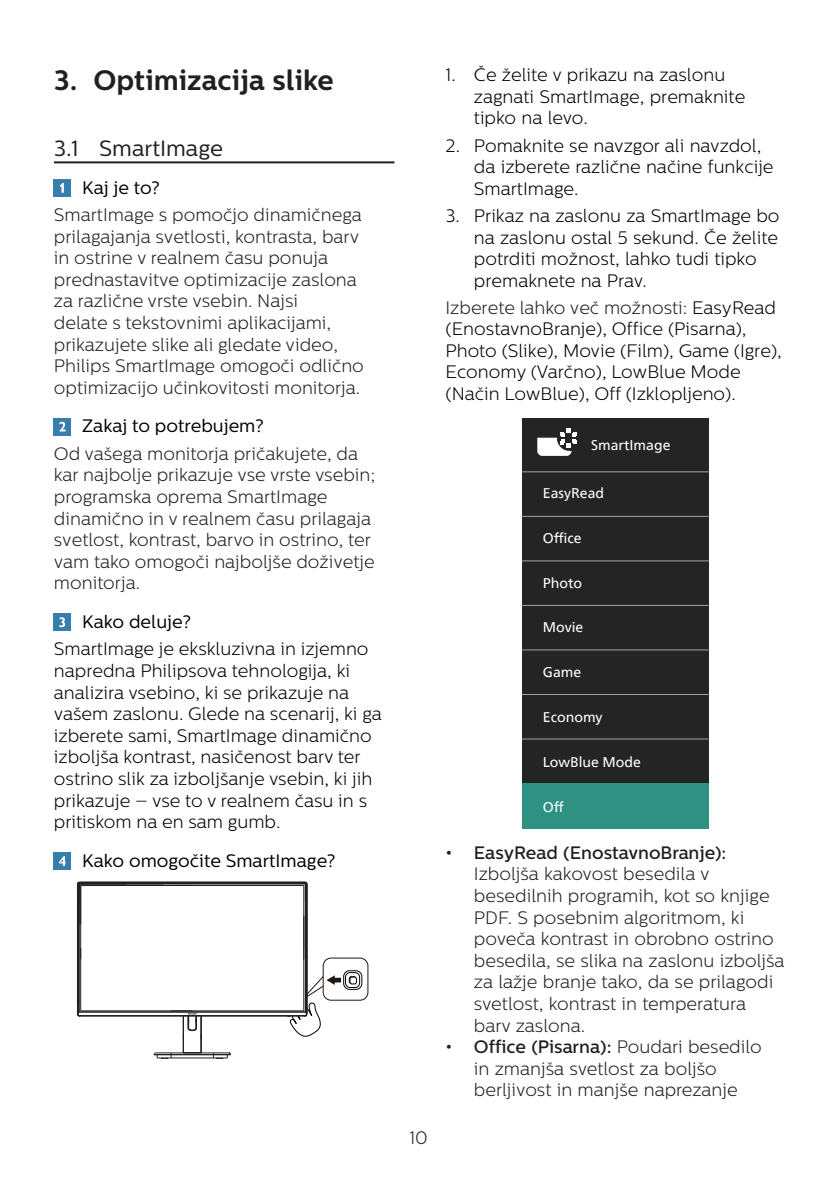
<style>
.page{position:relative;width:840px;height:1191px;background:#fff}
.page>*{position:absolute;margin:0;border:0;box-sizing:border-box;transform-origin:0 0}
.t1{font:700 28px "Centrale Sans";color:#231f20}
.t2{font:22px "Centrale Sans";color:#231f20}
.chapter-paragraph{font:300 18px/21.6px "Centrale Sans";color:#231f20}
.chapter-paragraph-2{font:300 18px/21.6px "Centrale Sans";color:#000}
.Heading_4{font:18px "Centrale Sans";color:#000}
.t3{font:14px "Neue Frutiger World";color:#fff}
.s1{color:#231f20}
.s2{font-weight:500}
</style>
<div class="page">
<hr style="left:54px;top:161px;width:340px;height:2px;background:#231f20">
<div style="left:54px;top:179px;width:17px;height:17px;background:#377eac"></div>
<svg style="left:60px;top:183px;width:4px;height:10px"></svg>
<div style="left:54px;top:418px;width:17px;height:17px;background:#377eac"></div>
<svg style="left:59px;top:422px;width:7px;height:9px"></svg>
<div style="left:54px;top:613px;width:17px;height:17px;background:#377eac"></div>
<svg style="left:59px;top:617px;width:6px;height:10px"></svg>
<div style="left:54px;top:852px;width:17px;height:17px;background:#377eac"></div>
<svg style="left:59px;top:856px;width:7px;height:9px"></svg>
<div style="left:322px;top:957px;width:46px;height:43px;border:1px solid #221612;border-radius:8px"></div>
<div style="left:343px;top:970px;width:19px;height:19px;border:1px solid #070304;border-radius:6px"></div>
<div style="left:345px;top:972px;width:14px;height:15px;border:1px solid #070304;border-radius:5px"></div>
<hr style="left:79px;top:1015px;width:226px;height:1px;background:#231f20">
<hr style="left:81px;top:1010px;width:222px;height:1px;background:#231f20">
<hr style="left:78px;top:884px;width:1px;height:128px;background:#231f20">
<hr style="left:79px;top:884px;width:1px;height:128px;background:#231f20">
<hr style="left:80px;top:885px;width:1px;height:125px;background:#231f20">
<hr style="left:81px;top:885px;width:222px;height:1px;background:#231f20">
<hr style="left:79px;top:883px;width:226px;height:1px;background:#231f20">
<hr style="left:79px;top:882px;width:226px;height:1px;background:#231f20">
<hr style="left:303px;top:885px;width:1px;height:125px;background:#231f20">
<hr style="left:305px;top:884px;width:1px;height:127px;background:#231f20">
<hr style="left:306px;top:884px;width:1px;height:130px;background:#231f20">
<hr style="left:77px;top:884px;width:1px;height:129px;background:#231f20">
<svg style="left:77px;top:1000px;width:4px;height:16px"></svg>
<svg style="left:304px;top:881px;width:3px;height:20px"></svg>
<svg style="left:77px;top:881px;width:4px;height:43px"></svg>
<hr style="left:79px;top:883px;width:47px;height:1px;background:#231f20">
<svg style="left:287px;top:974px;width:82px;height:63px"></svg>
<svg style="left:171px;top:1010px;width:31px;height:29px"></svg>
<hr style="left:78px;top:1011px;width:228px;height:1px;background:#231f20">
<hr style="left:183px;top:1016px;width:1px;height:37px;background:#231f20">
<hr style="left:201px;top:1016px;width:1px;height:37px;background:#231f20">
<hr style="left:171px;top:1057px;width:56px;height:1px;background:#231f20">
<hr style="left:154px;top:1054px;width:59px;height:1px;background:#231f20">
<hr style="left:156px;top:1052px;width:72px;height:1px;background:#231f20">
<svg style="left:154px;top:1052px;width:18px;height:7px"></svg>
<svg style="left:213px;top:1052px;width:18px;height:7px"></svg>
<div style="left:521px;top:417px;width:187px;height:411px;background:#232423"></div>
<hr style="left:521px;top:471px;width:187px;height:1px;background:#a2a2a4">
<hr style="left:521px;top:516px;width:187px;height:1px;background:#a2a2a4">
<hr style="left:521px;top:560px;width:187px;height:1px;background:#a2a2a4">
<hr style="left:521px;top:605px;width:187px;height:1px;background:#a2a2a4">
<hr style="left:521px;top:649px;width:187px;height:1px;background:#a2a2a4">
<hr style="left:521px;top:738px;width:187px;height:1px;background:#a2a2a4">
<hr style="left:521px;top:694px;width:187px;height:1px;background:#a2a2a4">
<div style="left:521px;top:783px;width:187px;height:45px;background:#2f9182"></div>
<svg style="left:537px;top:428px;width:40px;height:28px"></svg>
<p class="t1" style="left:54px;top:63px;width:281px">3. Optimizacija slike</p>
<p class="t2" style="left:54px;top:135px;width:171px">3.1 SmartImage</p>
<p class="Heading_4" style="left:82px;top:177px;width:79px">Kaj je to?</p>
<p class="chapter-paragraph" style="left:54px;top:204px;width:311px">SmartImage s pomočjo dinamičnega prilagajanja svetlosti, kontrasta, barv in ostrine v realnem času ponuja prednastavitve optimizacije zaslona za različne vrste vsebin. Najsi<br>delate s tekstovnimi aplikacijami, prikazujete slike ali gledate video, Philips SmartImage omogoči odlično optimizacijo učinkovitosti monitorja.</p>
<p class="Heading_4" style="left:82px;top:416px;width:183px">Zakaj to potrebujem?</p>
<p class="chapter-paragraph" style="left:54px;top:443px;width:323px">Od vašega monitorja pričakujete, da kar najbolje prikazuje vse vrste vsebin; programska oprema SmartImage dinamično in v realnem času prilagaja svetlost, kontrast, barvo in ostrino, ter vam tako omogoči najboljše doživetje monitorja.</p>
<p class="Heading_4" style="left:82px;top:611px;width:110px">Kako deluje?</p>
<p class="chapter-paragraph-2" style="left:54px;top:638px;width:329px">SmartImage je ekskluzivna in izjemno napredna Philipsova tehnologija, ki analizira vsebino, ki se prikazuje na vašem zaslonu. Glede na scenarij, ki ga izberete sami, SmartImage dinamično izboljša kontrast, nasičenost barv ter ostrino slik za izboljšanje vsebin, ki jih prikazuje – vse to v realnem času in s pritiskom na en sam gumb.</p>
<p class="Heading_4" style="left:82px;top:850px;width:255px">Kako omogočite SmartImage?</p>
<p class="chapter-paragraph" style="left:409px;top:1127px;width:20px">10</p>
<p class="chapter-paragraph-2" style="left:473px;top:64px;width:273px;text-indent:-28px">1. Če želite v prikazu na zaslonu zagnati SmartImage, premaknite tipko na levo.</p>
<p class="chapter-paragraph-2" style="left:473px;top:135px;width:301px;text-indent:-28px">2. Pomaknite se navzgor ali navzdol, da izberete različne načine funkcije<br>SmartImage.</p>
<p class="chapter-paragraph-2" style="left:473px;top:205px;width:307px;text-indent:-28px">3. Prikaz na zaslonu za SmartImage bo na zaslonu ostal 5 sekund. Če želite potrditi možnost, lahko tudi tipko premaknete na Prav.</p>
<p class="chapter-paragraph-2" style="left:445px;top:296px;width:337px"><span class="s1">Izberete lahko več možnosti:</span> EasyRead (EnostavnoBranje), Office (Pisarna), Photo (Slike), Movie (Film), Game (Igre), Economy (Varčno), LowBlue Mode (Način LowBlue), Off (Izklopljeno).</p>
<p class="t3" style="left:591px;top:434px;width:81px">SmartImage</p>
<p class="t3" style="left:542px;top:482px;width:63px">EasyRead</p>
<p class="t3" style="left:542px;top:526px;width:40px">Office</p>
<p class="t3" style="left:542px;top:571px;width:41px">Photo</p>
<p class="t3" style="left:542px;top:616px;width:42px">Movie</p>
<p class="t3" style="left:542px;top:661px;width:40px">Game</p>
<p class="t3" style="left:542px;top:706px;width:61px">Economy</p>
<p class="t3" style="left:542px;top:751px;width:99px">LowBlue Mode</p>
<p class="t3" style="left:542px;top:796px;width:23px">Off</p>
<p class="chapter-paragraph" style="left:473px;top:841px;width:312px;text-indent:-28px"><span class="s2">• EasyRead (EnostavnoBranje):<br></span>Izboljša kakovost besedila v besedilnih programih, kot so knjige<br>PDF. S posebnim algoritmom, ki poveča kontrast in obrobno ostrino besedila, se slika na zaslonu izboljša za lažje branje tako, da se prilagodi svetlost, kontrast in temperatura barv zaslona.</p>
<p class="chapter-paragraph" style="left:473px;top:1036px;width:289px;text-indent:-28px"><span class="s2">• Office (Pisarna):</span> Poudari besedilo in zmanjša svetlost za boljšo berljivost in manjše naprezanje</p>
</div>
